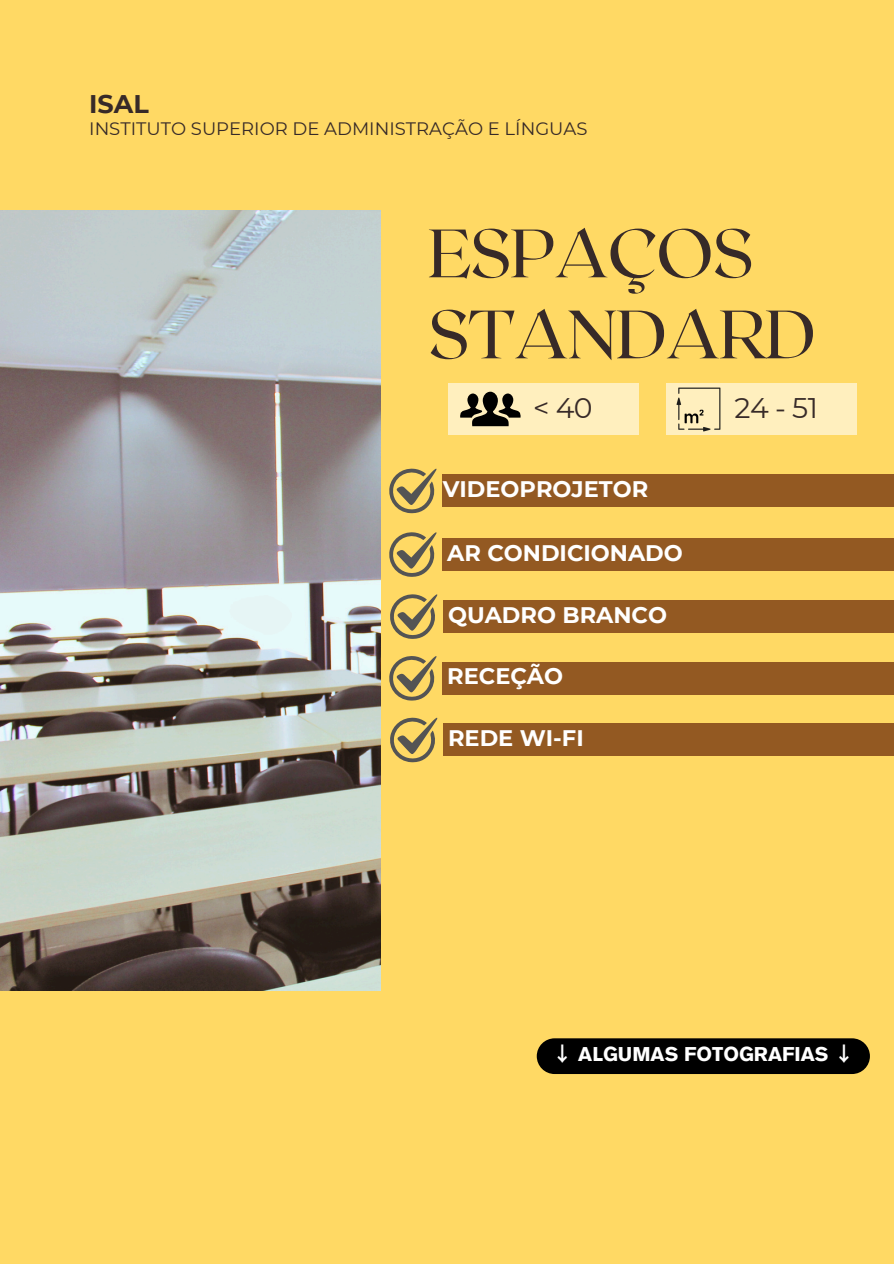
<style>
.page{position:relative;width:894px;height:1264px;background:#fff}
.page>*{position:absolute;margin:0;border:0;box-sizing:border-box;transform-origin:0 0}
.t1{font:68.1px/81px "Roxborough CF";letter-spacing:-.02em;color:#372a28}
.t2{font:28.35px "Montserrat";color:#372a28}
.t3{font:700 25.5px "Montserrat";color:#372a28}
.t4{font:700 22.5px "Montserrat";color:#fff}
.t5{font:700 19.8px "Akzidenz Grotesk Pro";color:#fff}
.t6{font:18px "Montserrat";color:#372a28}
.s1{font-family:"Noto Sans CJ Ksc"}
</style>
<div class="page">
<div style="left:0;top:0;width:893px;height:1263px;background:#ffd964"></div>
<img style="left:0;top:211px;width:380px;height:779px">
<svg style="left:389px;top:468px;width:47px;height:45px"></svg>
<div style="left:442px;top:474px;width:451px;height:33px;background:#935922"></div>
<div style="left:442px;top:538px;width:451px;height:32px;background:#935922"></div>
<svg style="left:389px;top:532px;width:47px;height:45px"></svg>
<div style="left:443px;top:600px;width:450px;height:32px;background:#935922"></div>
<svg style="left:390px;top:594px;width:47px;height:45px"></svg>
<div style="left:442px;top:661px;width:451px;height:33px;background:#935922"></div>
<svg style="left:389px;top:656px;width:47px;height:45px"></svg>
<div style="left:443px;top:723px;width:450px;height:33px;background:#935922"></div>
<svg style="left:390px;top:717px;width:47px;height:45px"></svg>
<div style="left:447px;top:384px;width:191px;height:51px;background:#ffefbe"></div>
<svg style="left:460px;top:392px;width:61px;height:34px"></svg>
<div style="left:666px;top:384px;width:190px;height:51px;background:#ffefbe"></div>
<img style="left:676px;top:387px;width:45px;height:45px">
<div style="left:536px;top:1038px;width:333px;height:36px;background:#000;border-radius:18px"></div>
<p class="t3" style="left:89px;top:88px;width:61px">ISAL</p>
<p class="t6" style="left:89px;top:118px;width:499px">INSTITUTO SUPERIOR DE ADMINISTRAÇÃO E LÍNGUAS</p>
<p class="t1" style="left:428px;top:209px;width:389px">ESPAÇOS<br>STANDARD</p>
<p class="t2" style="left:533px;top:391px;width:61px">&lt; 40</p>
<h3 class="t2" style="left:734px;top:391px;width:85px">24 - 51</h3>
<h1 class="t4" style="left:442px;top:475px;width:207px">VIDEOPROJETOR</h1>
<p class="t4" style="left:447px;top:538px;width:237px">AR CONDICIONADO</p>
<h2 class="t4" style="left:448px;top:601px;width:220px">QUADRO BRANCO</h2>
<p class="t4" style="left:447px;top:662px;width:117px">RECEÇÃO</p>
<h2 class="t4" style="left:448px;top:724px;width:137px">REDE WI-FI</h2>
<p class="t5" style="left:552px;top:1045px;width:303px"><span class="s1">↓</span> ALGUMAS FOTOGRAFIAS <span class="s1">↓</span></p>
</div>
